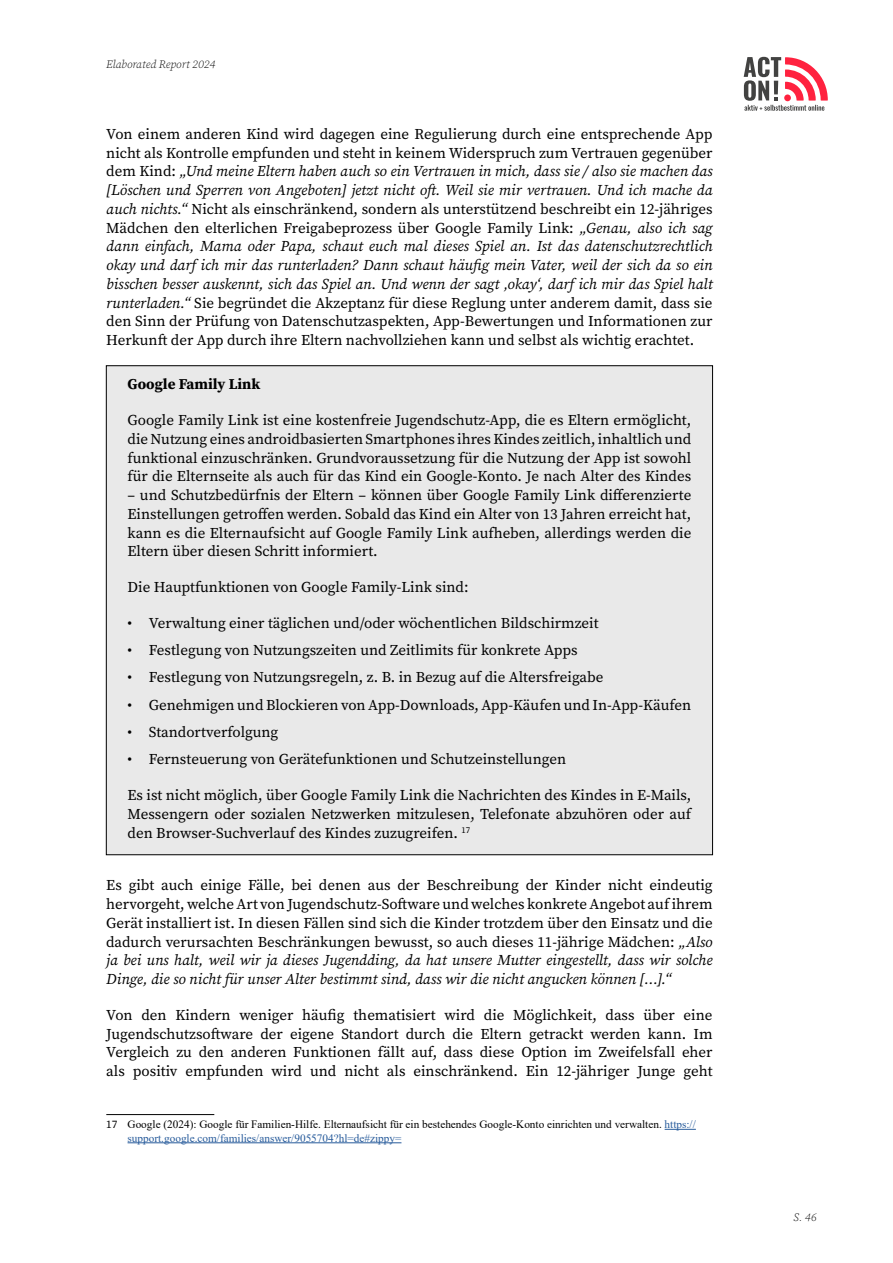
<style>
.page{position:relative;width:893px;height:1263px;background:#fff}
.page>*{position:absolute;margin:0;border:0;box-sizing:border-box;transform-origin:0 0}
.Fließtext_normal{font:15px/18.8px "Source Serif Pro";color:#000;text-align:justify}
.Fließtext_normal-2{font:700 15px "Source Serif Pro";color:#000}
.Fußnote{font:11.25px/13.5px "Times New Roman";color:#000}
.t1{font:italic 300 11.25px "Source Serif Pro";color:#000}
.s1{font-style:italic}
.s2{font-family:"Source Serif Pro"}
.s3{color:#275b9b}
</style>
<div class="page">
<svg style="left:744px;top:57px;width:84px;height:54px"></svg>
<hr style="left:774px;top:81px;width:4px;height:13px;background:#424241">
<div style="left:106px;top:366px;width:607px;height:489px;background:#e9e9e9"></div>
<hr style="left:106px;top:1114px;width:108px;height:1px;background:#000">
<hr style="left:665px;top:1129px;width:31px;height:1px;background:#275b9b">
<hr style="left:128px;top:1142px;width:273px;height:1px;background:#275b9b">
<p class="t1" style="left:106px;top:57px;width:110px">Elaborated Report 2024</p>
<p class="Fließtext_normal" style="left:106px;top:124px;width:608px">Von einem anderen Kind wird dagegen eine Regulierung durch eine entsprechende App nicht als Kontrolle empfunden und steht in keinem Widerspruch zum Vertrauen gegenüber dem Kind: <span class="s1">„Und meine Eltern haben auch so ein Vertrauen in mich, dass sie / also sie machen das [Löschen und Sperren von Angeboten] jetzt nicht oft. Weil sie mir vertrauen. Und ich mache da auch nichts.“</span> Nicht als einschränkend, sondern als unterstützend beschreibt ein 12-jähriges Mädchen den elterlichen Freigabeprozess über Google Family Link: <span class="s1">„Genau, also ich sag dann einfach, Mama oder Papa, schaut euch mal dieses Spiel an. Ist das datenschutzrechtlich okay und darf ich mir das runterladen? Dann schaut häufig mein Vater, weil der sich da so ein bisschen besser auskennt, sich das Spiel an. Und wenn der sagt ‚okay‘, darf ich mir das Spiel halt runterladen.“</span> Sie begründet die Akzeptanz für diese Reglung unter anderem damit, dass sie den Sinn der Prüfung von Datenschutzaspekten, App-Bewertungen und Informationen zur Herkunft der App durch ihre Eltern nachvollziehen kann und selbst als wichtig erachtet.</p>
<p class="Fließtext_normal-2" style="left:128px;top:374px;width:134px">Google Family Link</p>
<p class="Fließtext_normal" style="left:128px;top:411px;width:565px">Google Family Link ist eine kostenfreie Jugendschutz-App, die es Eltern ermöglicht, die Nutzung eines androidbasierten Smartphones ihres Kindes zeitlich, inhaltlich und funktional einzuschränken. Grundvoraussetzung für die Nutzung der App ist sowohl für die Elternseite als auch für das Kind ein Google-Konto. Je nach Alter des Kindes</p>
<p class="Fließtext_normal" style="left:128px;top:486px;width:565px">– und Schutzbedürfnis der Eltern – können über Google Family Link differenzierte Einstellungen getroffen werden. Sobald das Kind ein Alter von 13 Jahren erreicht hat, kann es die Elternaufsicht auf Google Family Link aufheben, allerdings werden die Eltern über diesen Schritt informiert.</p>
<p class="Fließtext_normal" style="left:128px;top:578px;width:343px">Die Hauptfunktionen von Google Family-Link sind:</p>
<p class="Fließtext_normal" style="left:128px;top:614px;width:473px">• Verwaltung einer täglichen und/oder wöchentlichen Bildschirmzeit</p>
<p class="Fließtext_normal" style="left:128px;top:641px;width:452px">• Festlegung von Nutzungszeiten und Zeitlimits für konkrete Apps</p>
<p class="Fließtext_normal" style="left:128px;top:668px;width:477px">• Festlegung von Nutzungsregeln, z. B. in Bezug auf die Altersfreigabe</p>
<p class="Fließtext_normal" style="left:128px;top:695px;width:565px">• Genehmigen und Blockieren von App-Downloads, App-Käufen und In-App-Käufen</p>
<p class="Fließtext_normal" style="left:128px;top:723px;width:152px">• Standortverfolgung</p>
<p class="Fließtext_normal" style="left:128px;top:750px;width:440px">• Fernsteuerung von Gerätefunktionen und Schutzeinstellungen</p>
<p class="Fließtext_normal" style="left:128px;top:786px;width:565px">Es ist nicht möglich, über Google Family Link die Nachrichten des Kindes in E-Mails, Messengern oder sozialen Netzwerken mitzulesen, Telefonate abzuhören oder auf den Browser-Suchverlauf des Kindes zuzugreifen. <sup>17</sup></p>
<p class="Fließtext_normal" style="left:106px;top:876px;width:608px">Es gibt auch einige Fälle, bei denen aus der Beschreibung der Kinder nicht eindeutig hervorgeht, welche Art von Jugendschutz-Software und welches konkrete Angebot auf ihrem Gerät installiert ist. In diesen Fällen sind sich die Kinder trotzdem über den Einsatz und die dadurch verursachten Beschränkungen bewusst, so auch dieses 11-jährige Mädchen: <span class="s1">„Also ja bei uns halt, weil wir ja dieses Jugendding, da hat unsere Mutter eingestellt, dass wir solche Dinge, die so nicht für unser Alter bestimmt sind, dass wir die nicht angucken können […].“</span></p>
<p class="Fließtext_normal" style="left:106px;top:1005px;width:608px">Von den Kindern weniger häufig thematisiert wird die Möglichkeit, dass über eine Jugendschutzsoftware der eigene Standort durch die Eltern getrackt werden kann. Im Vergleich zu den anderen Funktionen fällt auf, dass diese Option im Zweifelsfall eher als positiv empfunden wird und nicht als einschränkend. Ein 12-jähriger Junge geht</p>
<p class="Fußnote" style="left:128px;top:1117px;width:570px;text-indent:-21px"><span class="s2">17</span> Google (2024): Google für Familien-Hilfe. Elternaufsicht für ein bestehendes Google-Konto einrichten und verwalten. <span class="s3">https:// support.google.com/families/answer/9055704?hl=de#zippy=</span></p>
<p class="t1" style="left:793px;top:1210px;width:24px">S. 46</p>
</div>
